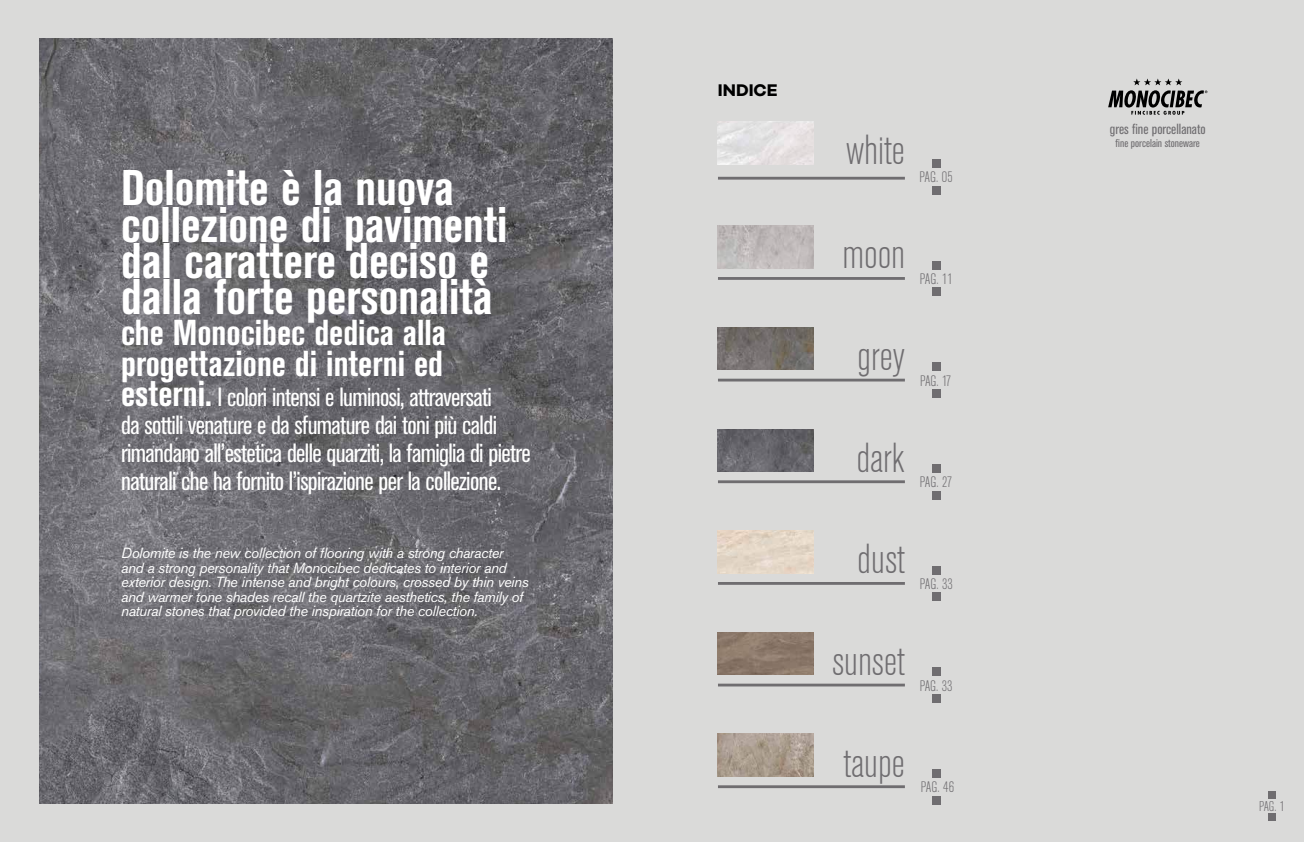
<style>
.page{position:relative;width:1304px;height:842px;background:#dadad9}
.page>*{position:absolute;margin:0;border:0;box-sizing:border-box;transform-origin:0 0}
.t1{font:700 condensed 49.6px/36.4px "Akzidenz Grotesk BE";color:#fff}
.t2{font:300 condensed 41.6px "Akzidenz Grotesk BE";color:#6f6d70}
.t3{font:700 condensed 35.7px/30.6px "Akzidenz Grotesk BE";color:#fff}
.t4{font:condensed 26.2px/27.7px "Akzidenz Grotesk BE";letter-spacing:-.025em;color:#fff}
.t5{font:700 17.4px "Galano Grotesque DEMO";color:#000}
.t6{font:300 condensed 15px "Akzidenz Grotesk BE";letter-spacing:-.01em;color:#6f6d70}
.t7{font:italic 14.6px/14.6px "Akzidenz Grotesk BE";letter-spacing:-.025em;color:#fff}
.t8{font:condensed 14.6px "Akzidenz Grotesk BE";color:#6f6d70}
.t9{font:300 condensed 14px "Akzidenz Grotesk BE";color:#6f6d70}
.t10{font:condensed 11.3px "Akzidenz Grotesk BE";color:#6f6d70}
.s1{font-weight:700;font-size:35.7px}
</style>
<div class="page">
<img style="left:39px;top:38px;width:574px;height:765px">
<div style="left:932px;top:186px;width:8px;height:8px;background:#6f6d70"></div>
<div style="left:932px;top:159px;width:8px;height:9px;background:#6f6d70"></div>
<hr style="left:718px;top:177px;width:187px;height:3px;background:#6f6d70">
<img style="left:718px;top:121px;width:96px;height:43px">
<div style="left:932px;top:288px;width:8px;height:8px;background:#6f6d70"></div>
<div style="left:932px;top:261px;width:8px;height:8px;background:#6f6d70"></div>
<hr style="left:718px;top:277px;width:187px;height:3px;background:#6f6d70">
<img style="left:718px;top:226px;width:96px;height:42px">
<div style="left:932px;top:796px;width:8px;height:8px;background:#6f6d70"></div>
<div style="left:932px;top:769px;width:8px;height:9px;background:#6f6d70"></div>
<hr style="left:718px;top:785px;width:187px;height:3px;background:#6f6d70">
<img style="left:718px;top:734px;width:96px;height:43px">
<div style="left:932px;top:389px;width:8px;height:9px;background:#6f6d70"></div>
<div style="left:932px;top:362px;width:8px;height:9px;background:#6f6d70"></div>
<hr style="left:718px;top:379px;width:187px;height:2px;background:#6f6d70">
<img style="left:718px;top:327px;width:96px;height:43px">
<div style="left:932px;top:491px;width:8px;height:8px;background:#6f6d70"></div>
<div style="left:932px;top:464px;width:8px;height:9px;background:#6f6d70"></div>
<hr style="left:718px;top:480px;width:187px;height:3px;background:#6f6d70">
<img style="left:718px;top:429px;width:96px;height:43px">
<div style="left:932px;top:592px;width:8px;height:9px;background:#6f6d70"></div>
<div style="left:932px;top:566px;width:8px;height:8px;background:#6f6d70"></div>
<hr style="left:718px;top:582px;width:187px;height:3px;background:#6f6d70">
<img style="left:718px;top:531px;width:96px;height:42px">
<div style="left:932px;top:694px;width:8px;height:9px;background:#6f6d70"></div>
<div style="left:932px;top:667px;width:8px;height:9px;background:#6f6d70"></div>
<hr style="left:718px;top:684px;width:187px;height:2px;background:#6f6d70">
<img style="left:718px;top:632px;width:96px;height:43px">
<svg style="left:1108px;top:79px;width:99px;height:36px"></svg>
<div style="left:1268px;top:814px;width:8px;height:7px;background:#6f6d70"></div>
<div style="left:1268px;top:791px;width:8px;height:7px;background:#6f6d70"></div>
<h1 class="t1" style="left:121px;top:174px;width:388px">Dolomite è la nuova collezione di pavimenti dal carattere deciso e dalla forte personalità</h1>
<h3 class="t3" style="left:121px;top:320px;width:326px">che Monocibec dedica alla progettazione di interni ed</h3>
<h3 class="t4" style="left:121px;top:385px;width:411px"><span class="s1">esterni.</span> I colori intensi e luminosi, attraversati<br>da sottili venature e da sfumature dai toni più caldi rimandano all’estetica delle quarziti, la famiglia di pietre naturali che ha fornito l’ispirazione per la collezione.</h3>
<p class="t7" style="left:121px;top:546px;width:409px">Dolomite is the new collection of flooring with a strong character and a strong personality that Monocibec dedicates to interior and exterior design. The intense and bright colours, crossed by thin veins and warmer tone shades recall the quartzite aesthetics, the family of natural stones that provided the inspiration for the collection.</p>
<p class="t5" style="left:718px;top:80px;width:61px">INDICE</p>
<h2 class="t2" style="left:846px;top:134px;width:60px">white</h2>
<p class="t6" style="left:920px;top:172px;width:35px">PAG. 05</p>
<h2 class="t2" style="left:843px;top:239px;width:64px">moon</h2>
<p class="t6" style="left:920px;top:273px;width:34px">PAG. 11</p>
<h2 class="t2" style="left:857px;top:340px;width:49px">grey</h2>
<p class="t6" style="left:920px;top:375px;width:33px">PAG. 17</p>
<h2 class="t2" style="left:856px;top:442px;width:50px">dark</h2>
<p class="t6" style="left:920px;top:477px;width:34px">PAG. 27</p>
<h2 class="t2" style="left:857px;top:544px;width:49px">dust</h2>
<p class="t6" style="left:920px;top:578px;width:34px">PAG. 33</p>
<h2 class="t2" style="left:832px;top:645px;width:74px">sunset</h2>
<p class="t6" style="left:920px;top:680px;width:34px">PAG. 33</p>
<h2 class="t2" style="left:843px;top:747px;width:63px">taupe</h2>
<p class="t6" style="left:921px;top:782px;width:35px">PAG. 46</p>
<p class="t8" style="left:1110px;top:124px;width:97px">gres fine porcellanato</p>
<p class="t10" style="left:1116px;top:139px;width:86px">fine porcelain stoneware</p>
<p class="t9" style="left:1259px;top:801px;width:27px">PAG. 1</p>
</div>
